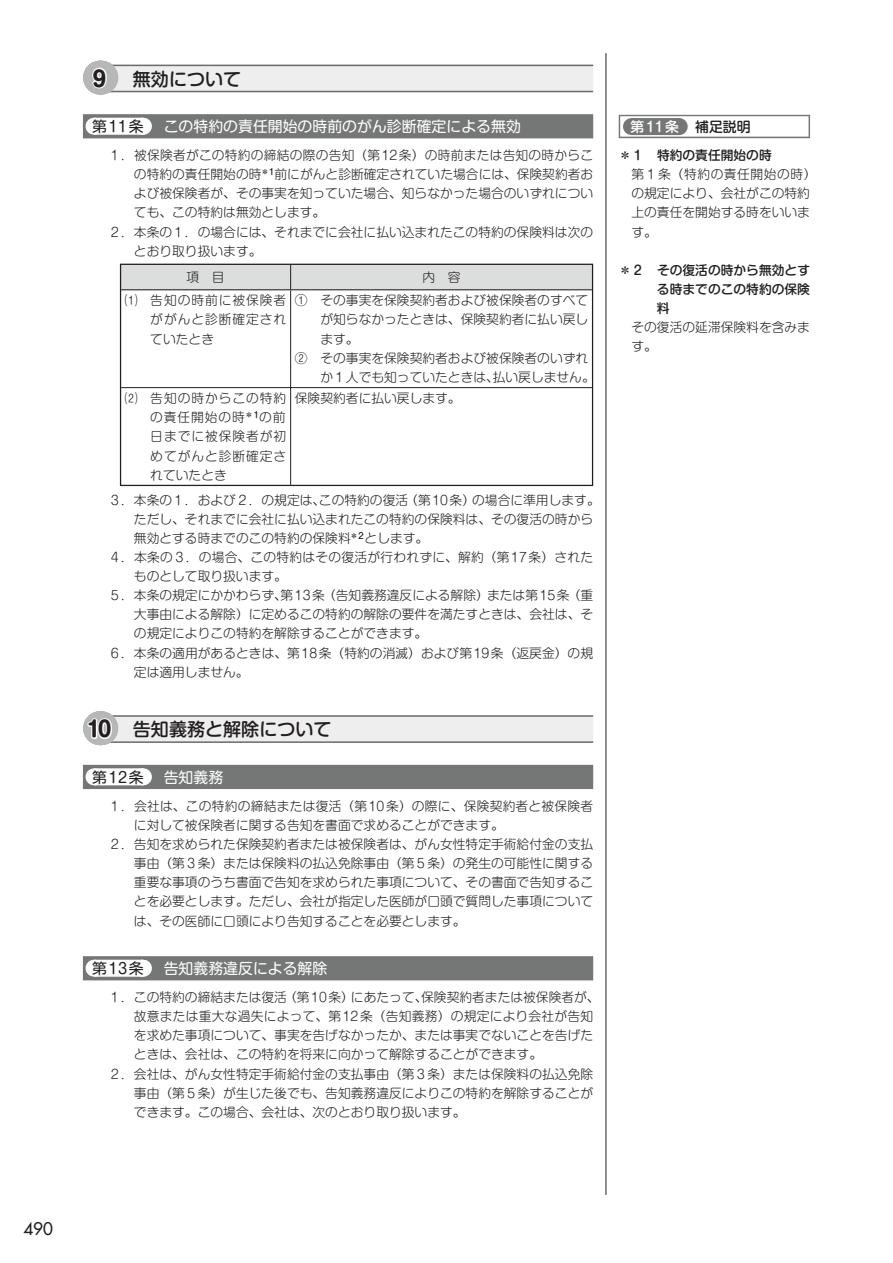
<style>
.page{position:relative;width:893px;height:1263px;background:#fff}
.page>*{position:absolute;margin:0;border:0;box-sizing:border-box;transform-origin:0 0}
.t1{font:18px "Shin M Go Pro Medium 90 pv RKSJ H";color:#231f20}
.t2{font:16.95px "Futura";color:#231f20}
.t3{font:14.85px "Shin M Go Pro Regular 90 pv RKSJ H";color:#fff}
.t4{font:14.85px "Shin M Go Pro Regular 90 pv RKSJ H";letter-spacing:.125em;color:#231f20}
.t5{font:13.8px "Shin M Go Pro Medium 90 pv RKSJ H";color:#fff}
.t6{font:12.75px/19.2px "Shin M Go Pro Light 90 pv RKSJ H";color:#231f20}
.t7{font:12.75px "Shin M Go Pro Light 90 pv RKSJ H";letter-spacing:.02em;color:#231f20}
.t8{font:12.75px/19.2px "Shin M Go Pro Medium 90 pv RKSJ H";color:#231f20;text-align:justify}
.s1{font-family:"Shin M Go Pro Bold 90 pv RKSJ H";font-size:21.3px}
.s2{color:#231f20}
</style>
<div class="page">
<hr style="left:606px;top:53px;width:1px;height:1142px;background:#231f20">
<div style="left:619px;top:115px;width:191px;height:23px;background:#757676"></div>
<div style="left:620px;top:116px;width:189px;height:21px;background:#fff"></div>
<div style="left:631px;top:118px;width:47px;height:17px;background:#757676"></div>
<svg style="left:678px;top:118px;width:1px;height:17px"></svg>
<div style="left:104px;top:65px;width:489px;height:27px;background:#eee"></div>
<hr style="left:104px;top:65px;width:489px;height:1px;background:#6c6d70">
<hr style="left:104px;top:91px;width:489px;height:1px;background:#6c6d70">
<div style="left:83px;top:114px;width:510px;height:24px;background:#757676"></div>
<div style="left:94px;top:118px;width:48px;height:17px;background:#fff"></div>
<svg style="left:118px;top:118px;width:25px;height:17px"></svg>
<div style="left:104px;top:715px;width:489px;height:28px;background:#eee"></div>
<hr style="left:104px;top:715px;width:489px;height:2px;background:#6c6d70">
<hr style="left:104px;top:741px;width:489px;height:2px;background:#6c6d70">
<div style="left:83px;top:765px;width:510px;height:24px;background:#757676"></div>
<div style="left:94px;top:768px;width:48px;height:17px;background:#fff"></div>
<svg style="left:118px;top:768px;width:25px;height:17px"></svg>
<div style="left:83px;top:956px;width:510px;height:24px;background:#757676"></div>
<div style="left:94px;top:960px;width:48px;height:17px;background:#fff"></div>
<svg style="left:118px;top:960px;width:25px;height:17px"></svg>
<svg style="left:91px;top:61px;width:17px;height:34px"></svg>
<hr style="left:120px;top:290px;width:1px;height:98px;background:#231f20">
<hr style="left:592px;top:290px;width:1px;height:98px;background:#231f20">
<hr style="left:120px;top:388px;width:1px;height:97px;background:#231f20">
<hr style="left:592px;top:388px;width:1px;height:97px;background:#231f20">
<hr style="left:120px;top:485px;width:171px;height:1px;background:#231f20">
<hr style="left:291px;top:485px;width:302px;height:1px;background:#231f20">
<div style="left:120px;top:264px;width:473px;height:26px;background:#dcdddd"></div>
<hr style="left:290px;top:290px;width:1px;height:97px;background:#231f20">
<hr style="left:121px;top:387px;width:170px;height:1px;background:#231f20">
<hr style="left:291px;top:387px;width:301px;height:1px;background:#231f20">
<hr style="left:290px;top:388px;width:1px;height:97px;background:#231f20">
<hr style="left:121px;top:289px;width:170px;height:1px;background:#231f20">
<hr style="left:291px;top:289px;width:301px;height:1px;background:#231f20">
<svg style="left:86px;top:711px;width:27px;height:34px"></svg>
<h1 class="t1" style="left:89px;top:72px;width:154px"><span class="s1">９</span> 無効について</h1>
<p class="t4" style="left:92px;top:121px;width:53px">第11条</p>
<p class="t3" style="left:164px;top:121px;width:359px">この特約の責任開始の時前のがん診断確定による無効</p>
<p class="t6" style="left:108px;top:147px;width:486px">１．被保険者がこの特約の締結の際の告知（第12条）の時前または告知の時からこ</p>
<p class="t6" style="left:134px;top:167px;width:461px">の特約の責任開始の時<sup>＊１</sup>前にがんと診断確定されていた場合には、保険契約者お</p>
<p class="t6" style="left:134px;top:186px;width:461px">よび被保険者が、その事実を知っていた場合、知らなかった場合のいずれについ</p>
<p class="t6" style="left:134px;top:205px;width:193px">ても、この特約は無効とします。</p>
<p class="t6" style="left:108px;top:224px;width:486px">２．本条の１．の場合には、それまでに会社に払い込まれたこの特約の保険料は次の</p>
<p class="t6" style="left:134px;top:243px;width:129px">とおり取り扱います。</p>
<p class="t6" style="left:186px;top:269px;width:40px">項　目</p>
<p class="t6" style="left:422px;top:269px;width:40px">内　容</p>
<p class="t6" style="left:150px;top:293px;width:138px;text-align:justify;text-indent:-26px">⑴ 告知の時前に被保険者ががんと診断確定されていたとき</p>
<p class="t6" style="left:295px;top:293px;width:295px">① その事実を保険契約者および被保険者のすべて</p>
<p class="t6" style="left:320px;top:312px;width:269px">が知らなかったときは、保険契約者に払い戻し</p>
<p class="t6" style="left:320px;top:331px;width:40px">ます。</p>
<p class="t6" style="left:295px;top:350px;width:295px">② その事実を保険契約者および被保険者のいずれ</p>
<p class="t6" style="left:320px;top:369px;width:276px">か１人でも知っていたときは、払い戻しません。</p>
<p class="t6" style="left:150px;top:390px;width:138px;text-align:justify;text-indent:-26px">⑵ 告知の時からこの特約の責任開始の時<sup>＊１</sup>の前日までに被保険者が初めてがんと診断確定されていたとき</p>
<p class="t6" style="left:295px;top:390px;width:167px">保険契約者に払い戻します。</p>
<p class="t6" style="left:108px;top:492px;width:493px">３．本条の１．および２．の規定は、この特約の復活（第10条）の場合に準用します。</p>
<p class="t6" style="left:134px;top:511px;width:461px">ただし、それまでに会社に払い込まれたこの特約の保険料は、その復活の時から</p>
<p class="t6" style="left:134px;top:530px;width:296px">無効とする時までのこの特約の保険料<sup>＊２</sup>とします。</p>
<p class="t7" style="left:108px;top:552px;width:486px">４．本条の３．の場合、この特約はその復活が行われずに、解約（第17条）された</p>
<p class="t6" style="left:134px;top:568px;width:155px">ものとして取り扱います。</p>
<p class="t6" style="left:108px;top:587px;width:486px">５．本条の規定にかかわらず、第13条（告知義務違反による解除）または第15条（重</p>
<p class="t6" style="left:134px;top:607px;width:461px">大事由による解除）に定めるこの特約の解除の要件を満たすときは、会社は、そ</p>
<p class="t6" style="left:134px;top:626px;width:295px">の規定によりこの特約を解除することができます。</p>
<p class="t6" style="left:108px;top:645px;width:486px">６．本条の適用があるときは、第18条（特約の消滅）および第19条（返戻金）の規</p>
<p class="t6" style="left:134px;top:664px;width:116px">定は適用しません。</p>
<h1 class="t1" style="left:87px;top:723px;width:246px"><span class="s1">10</span> 告知義務と解除について</h1>
<p class="t4" style="left:92px;top:772px;width:53px">第12条</p>
<p class="t3" style="left:164px;top:772px;width:61px">告知義務</p>
<p class="t7" style="left:108px;top:801px;width:486px">１．会社は、この特約の締結または復活（第10条）の際に、保険契約者と被保険者</p>
<p class="t6" style="left:134px;top:817px;width:371px">に対して被保険者に関する告知を書面で求めることができます。</p>
<p class="t6" style="left:108px;top:836px;width:486px">２．告知を求められた保険契約者または被保険者は、がん女性特定手術給付金の支払</p>
<p class="t6" style="left:134px;top:855px;width:461px">事由（第３条）または保険料の払込免除事由（第５条）の発生の可能性に関する</p>
<p class="t6" style="left:134px;top:874px;width:461px">重要な事項のうち書面で告知を求められた事項について、その書面で告知するこ</p>
<p class="t6" style="left:134px;top:894px;width:461px">とを必要とします。ただし、会社が指定した医師が口頭で質問した事項について</p>
<p class="t6" style="left:134px;top:913px;width:333px">は、その医師に口頭により告知することを必要とします。</p>
<p class="t4" style="left:92px;top:963px;width:53px">第13条</p>
<p class="t3" style="left:164px;top:963px;width:165px">告知義務違反による解除</p>
<p class="t6" style="left:108px;top:989px;width:493px">１．この特約の締結または復活（第10条）にあたって、保険契約者または被保険者が、</p>
<p class="t7" style="left:134px;top:1011px;width:461px">故意または重大な過失によって、第12条（告知義務）の規定により会社が告知</p>
<p class="t6" style="left:134px;top:1028px;width:461px">を求めた事項について、事実を告げなかったか、または事実でないことを告げた</p>
<p class="t6" style="left:134px;top:1047px;width:410px">ときは、会社は、この特約を将来に向かって解除することができます。</p>
<p class="t6" style="left:108px;top:1066px;width:486px">２．会社は、がん女性特定手術給付金の支払事由（第３条）または保険料の払込免除</p>
<p class="t6" style="left:134px;top:1085px;width:461px">事由（第５条）が生じた後でも、告知義務違反によりこの特約を解除することが</p>
<p class="t6" style="left:134px;top:1104px;width:333px">できます。この場合、会社は、次のとおり取り扱います。</p>
<p class="t5" style="left:631px;top:121px;width:121px">第11条 <span class="s2">補足説明</span></p>
<p class="t8" style="left:619px;top:147px;width:155px">＊１ 特約の責任開始の時</p>
<p class="t6" style="left:631px;top:167px;width:187px">第１条（特約の責任開始の時）の規定により、会社がこの特約上の責任を開始する時をいいます。</p>
<p class="t8" style="left:657px;top:262px;width:155px;text-indent:-38px">＊２ その復活の時から無効とする時までのこの特約の保険料</p>
<p class="t6" style="left:631px;top:320px;width:180px">その復活の延滞保険料を含みます。</p>
<h2 class="t2" style="left:23px;top:1221px;width:31px">490</h2>
</div>
